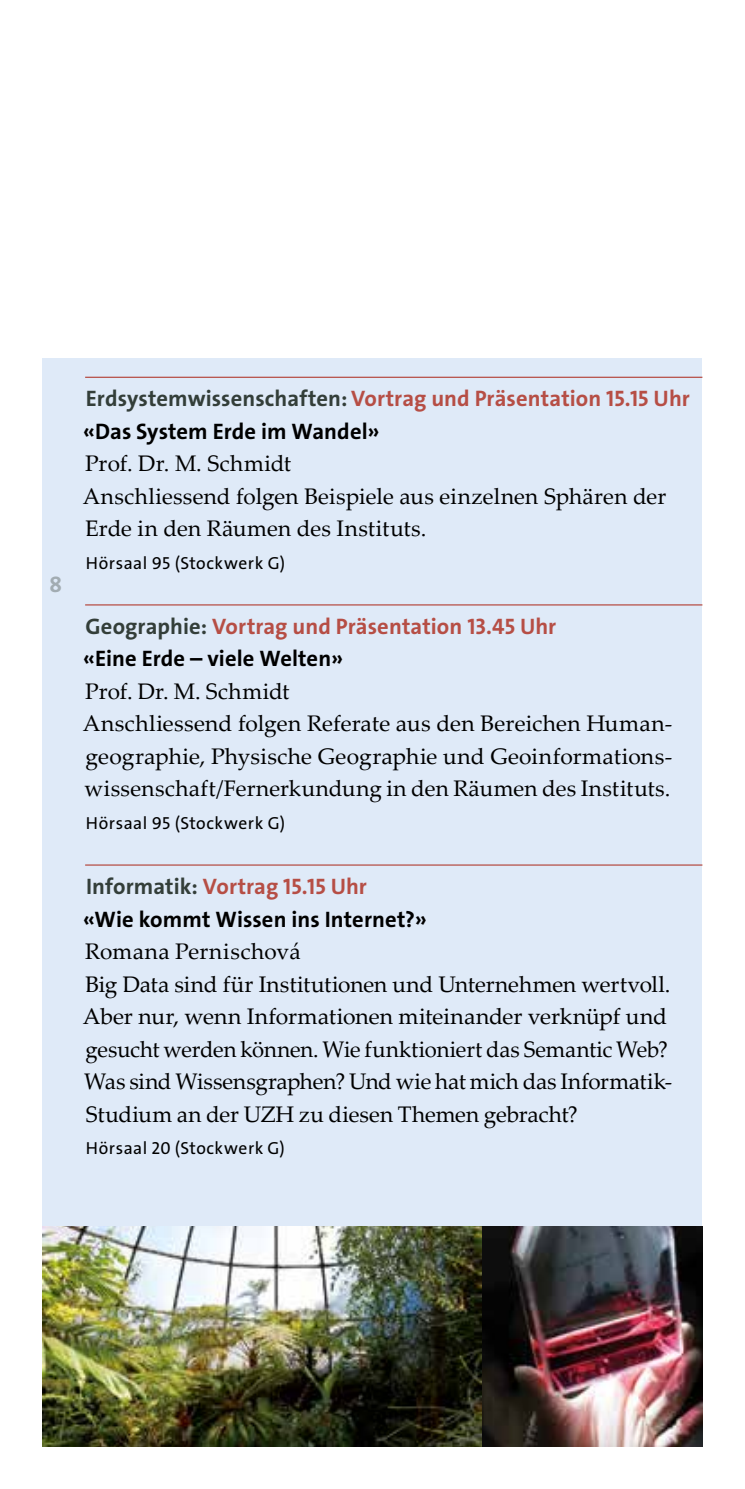
<style>
.page{position:relative;width:745px;height:1489px;background:#fff}
.page>*{position:absolute;margin:0;border:0;box-sizing:border-box;transform-origin:0 0}
.t1{font:22.5px/32.5px "Palatino Linotype";letter-spacing:.005em;color:#000}
.t2{font:22.5px/32.5px "The Sans LP7 Bld";letter-spacing:.005em;color:#b64e45}
.t3{font:22.5px/32.5px "The Sans LP7 Bld";letter-spacing:.005em;color:#000}
.t4{font:22.5px "The Sans LP7 Bld";color:#a2acb2}
.t5{font:17.5px "The Sans LP5 Plain";letter-spacing:.03em;color:#000}
.s1{color:#333e39}
.s2{color:#000}
.s3{color:#b64e45}
</style>
<div class="page">
<div style="left:43px;top:358px;width:659px;height:1088px;background:#dfeaf8"></div>
<img style="left:43px;top:1226px;width:659px;height:220px">
<hr style="left:85px;top:376px;width:617px;height:2px;background:#b64e45">
<hr style="left:85px;top:604px;width:617px;height:1px;background:#b64e45">
<hr style="left:85px;top:864px;width:617px;height:1px;background:#b64e45">
<p class="t4" style="left:50px;top:570px;width:14px">8</p>
<p class="t2" style="left:83px;top:382px;width:607px"><span class="s1">Erdsystemwissenschaften:</span> Vortrag und Präsentation 15.15 Uhr <span class="s2">«Das System Erde im Wandel»</span></p>
<p class="t1" style="left:83px;top:446px;width:584px">Prof. Dr. M. Schmidt<br>Anschliessend folgen Beispiele aus einzelnen Sphären der<br>Erde in den Räumen des Instituts.</p>
<p class="t5" style="left:86px;top:551px;width:201px">Hörsaal 95 (Stockwerk G)</p>
<p class="t2" style="left:83px;top:610px;width:474px"><span class="s1">Geographie:</span> Vortrag und Präsentation 13.45 Uhr <span class="s2">«Eine Erde – viele Welten»</span></p>
<p class="t1" style="left:83px;top:674px;width:590px">Prof. Dr. M. Schmidt<br>Anschliessend folgen Referate aus den Bereichen Human&shy;geographie, Physische Geographie und Geoinformations&shy;wissenschaft/Fernerkundung in den Räumen des Instituts.</p>
<p class="t5" style="left:86px;top:811px;width:201px">Hörsaal 95 (Stockwerk G)</p>
<p class="t3" style="left:83px;top:870px;width:345px"><span class="s1">Informatik:</span> <span class="s3">Vortrag 15.15 Uhr<br></span>«Wie kommt Wissen ins Internet?»</p>
<p class="t1" style="left:83px;top:934px;width:590px">Romana Pernischová<br>Big Data sind für Institutionen und Unternehmen wertvoll.<br>Aber nur, wenn Informationen miteinander verknüpf und gesucht werden können. Wie funktioniert das Semantic Web?<br>Was sind Wissensgraphen? Und wie hat mich das Informatik-Studium an der UZH zu diesen Themen gebracht?</p>
<p class="t5" style="left:86px;top:1136px;width:200px">Hörsaal 20 (Stockwerk G)</p>
</div>
